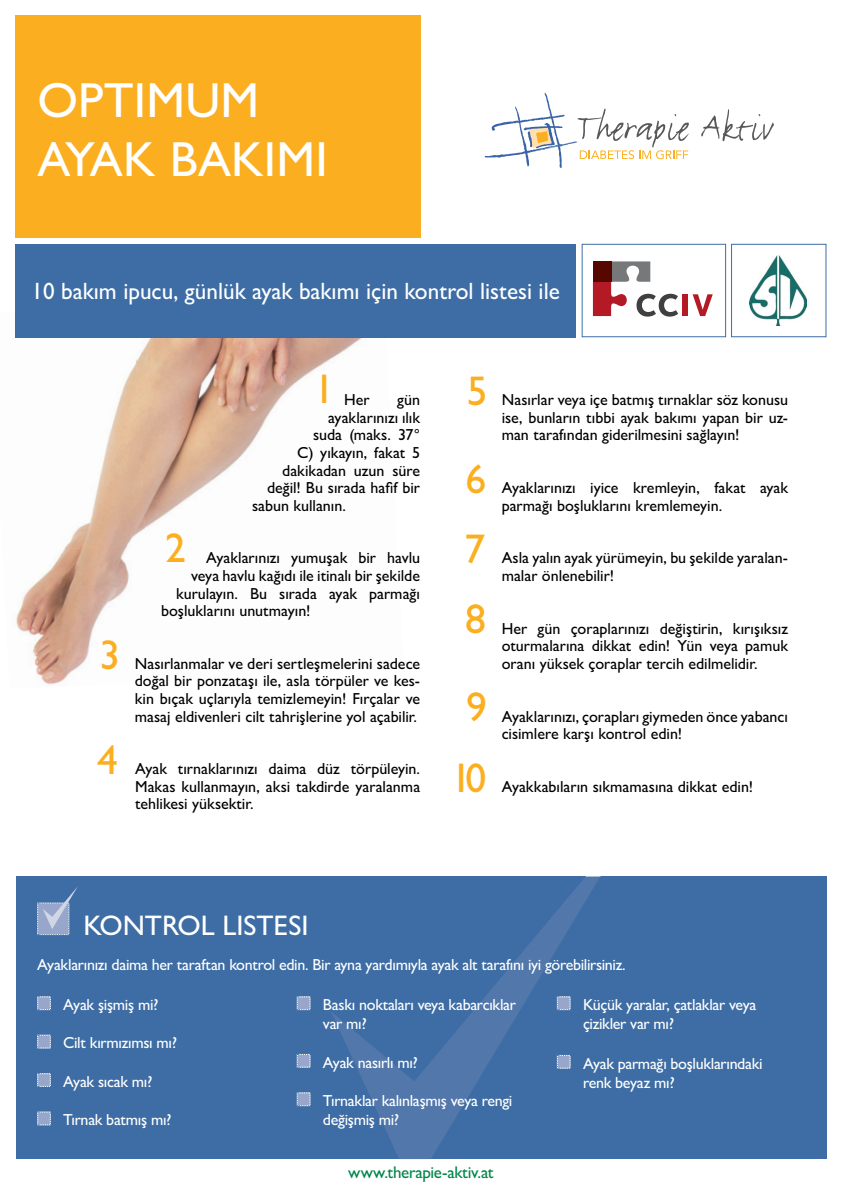
<style>
.page{position:relative;width:842px;height:1191px;background:#fff}
.page>*{position:absolute;margin:0;border:0;box-sizing:border-box;transform-origin:0 0}
.t1{font:500 49.4px/59.3px "Gill Sans MT Pro";letter-spacing:.005em;color:#fff}
.t2{font:500 41.6px/70.3px "Gill Sans MT Pro";color:#fbaf20}
.t3{font:500 28.3px "Gill Sans MT Pro";color:#fff}
.t4{font:500 23.7px "Gill Sans MT Pro";color:#fff}
.t5{font:500 17px "Gill Sans MT Pro";letter-spacing:-.02em;color:#00854a}
.t6{font:500 16px/17.6px "Gill Sans MT Pro";color:#000;text-align:justify}
.t7{font:500 16px/19.2px "Gill Sans MT Pro";letter-spacing:-.02em;color:#fff}
</style>
<div class="page">
<img style="left:146px;top:337px;width:250px;height:191px">
<img style="left:16px;top:552px;width:113px;height:133px">
<img style="left:15px;top:305px;width:131px;height:247px">
<div style="left:16px;top:876px;width:810px;height:283px;background:#3d6da4"></div>
<div style="left:16px;top:16px;width:405px;height:222px;background:#fbaf20"></div>
<svg style="left:701px;top:109px;width:73px;height:32px"></svg>
<svg style="left:485px;top:93px;width:204px;height:75px"></svg>
<svg style="left:331px;top:876px;width:269px;height:283px"></svg>
<svg style="left:37px;top:887px;width:41px;height:48px"></svg>
<svg style="left:37px;top:996px;width:14px;height:14px"></svg>
<svg style="left:37px;top:1035px;width:14px;height:13px"></svg>
<svg style="left:37px;top:1073px;width:14px;height:14px"></svg>
<svg style="left:37px;top:1111px;width:14px;height:14px"></svg>
<svg style="left:297px;top:996px;width:14px;height:14px"></svg>
<svg style="left:297px;top:1054px;width:14px;height:13px"></svg>
<svg style="left:297px;top:1092px;width:14px;height:14px"></svg>
<svg style="left:557px;top:996px;width:14px;height:14px"></svg>
<svg style="left:557px;top:1055px;width:14px;height:13px"></svg>
<div style="left:582px;top:244px;width:144px;height:93px;border:1px solid #3d6da4"></div>
<div style="left:16px;top:244px;width:560px;height:93px;background:#3d6da4"></div>
<div style="left:731px;top:244px;width:95px;height:93px;border:1px solid #3d6da4"></div>
<img style="left:750px;top:255px;width:57px;height:71px">
<div style="left:683px;top:294px;width:5px;height:22px;background:#b41a25"></div>
<svg style="left:693px;top:294px;width:20px;height:22px"></svg>
<svg style="left:593px;top:261px;width:85px;height:55px"></svg>
<div style="left:593px;top:261px;width:18px;height:21px;background:#550700"></div>
<h1 class="t1" style="left:37px;top:70px;width:292px">OPTIMUM<br>AYAK BAKIMI</h1>
<h3 class="t4" style="left:32px;top:276px;width:530px">10 bakım ipucu, günlük ayak bakımı için kontrol listesi ile</h3>
<h2 class="t2" style="left:99px;top:619px;width:22px">3</h2>
<h2 class="t2" style="left:97px;top:724px;width:22px">4</h2>
<h2 class="t2" style="left:314px;top:354px;width:22px">1</h2>
<p class="t6" style="left:344px;top:391px;width:27px">Her</p>
<p class="t6" style="left:397px;top:391px;width:24px">gün</p>
<p class="t6" style="left:328px;top:408px;width:94px">ayaklarınızı ılık</p>
<p class="t6" style="left:313px;top:426px;width:109px">suda (maks. 37°</p>
<p class="t6" style="left:297px;top:443px;width:125px">C) yıkayın, fakat 5</p>
<p class="t6" style="left:282px;top:461px;width:139px">dakikadan uzun süre</p>
<p class="t6" style="left:267px;top:479px;width:155px">değil! Bu sırada hafif bir</p>
<p class="t6" style="left:252px;top:496px;width:95px">sabun kullanın.</p>
<h2 class="t2" style="left:165px;top:513px;width:22px">2</h2>
<p class="t6" style="left:206px;top:549px;width:216px">Ayaklarınızı yumuşak bir havlu</p>
<p class="t6" style="left:191px;top:566px;width:230px">veya havlu kağıdı ile itinalı bir şekilde</p>
<p class="t6" style="left:176px;top:584px;width:245px">kurulayın. Bu sırada ayak parmağı</p>
<p class="t6" style="left:161px;top:602px;width:151px">boşluklarını unutmayın!</p>
<p class="t6" style="left:135px;top:654px;width:287px">Nasırlanmalar ve deri sertleşmelerini sadece doğal bir ponzataşı ile, asla törpüler ve kes&shy;kin bıçak uçlarıyla temizlemeyin! Fırçalar ve masaj eldivenleri cilt tahrişlerine yol açabilir.</p>
<p class="t6" style="left:135px;top:760px;width:287px">Ayak tırnaklarınızı daima düz törpüleyin.<br>Makas kullanmayın, aksi takdirde yaralanma tehlikesi yüksektir.</p>
<h2 class="t2" style="left:467px;top:355px;width:22px">5</h2>
<h2 class="t2" style="left:465px;top:443px;width:22px">6</h2>
<h2 class="t2" style="left:465px;top:513px;width:23px">7<br>8</h2>
<h2 class="t2" style="left:466px;top:671px;width:22px">9</h2>
<h2 class="t2" style="left:451px;top:742px;width:37px">10</h2>
<p class="t6" style="left:502px;top:391px;width:288px">Nasırlar veya içe batmış tırnaklar söz konusu ise, bunların tıbbi ayak bakımı yapan bir uz&shy;man tarafından giderilmesini sağlayın!</p>
<p class="t6" style="left:502px;top:479px;width:288px">Ayaklarınızı iyice kremleyin, fakat ayak parmağı boşluklarını kremlemeyin.</p>
<p class="t6" style="left:502px;top:549px;width:288px">Asla yalın ayak yürümeyin, bu şekilde yaralan&shy;malar önlenebilir!</p>
<p class="t6" style="left:502px;top:619px;width:288px">Her gün çoraplarınızı değiştirin, kırışıksız oturmalarına dikkat edin! Yün veya pamuk oranı yüksek çoraplar tercih edilmelidir.</p>
<p class="t6" style="left:502px;top:707px;width:288px">Ayaklarınızı, çorapları giymeden önce yabancı cisimlere karşı kontrol edin!</p>
<p class="t6" style="left:502px;top:777px;width:253px">Ayakkabıların sıkmamasına dikkat edin!</p>
<h3 class="t3" style="left:84px;top:908px;width:226px">KONTROL LISTESI</h3>
<p class="t7" style="left:37px;top:955px;width:590px">Ayaklarınızı daima her taraftan kontrol edin. Bir ayna yardımıyla ayak alt tarafını iyi görebilirsiniz.</p>
<p class="t7" style="left:63px;top:994px;width:96px">Ayak şişmiş mi?</p>
<p class="t7" style="left:63px;top:1033px;width:115px">Cilt kırmızımsı mı?</p>
<p class="t7" style="left:63px;top:1071px;width:91px">Ayak sıcak mı?</p>
<p class="t7" style="left:63px;top:1110px;width:110px">Tırnak batmış mı?</p>
<p class="t7" style="left:323px;top:994px;width:195px">Baskı noktaları veya kabarcıklar var mı?</p>
<p class="t7" style="left:323px;top:1052px;width:97px">Ayak nasırlı mı?</p>
<p class="t7" style="left:323px;top:1090px;width:191px">Tırnaklar kalınlaşmış veya rengi değişmiş mi?</p>
<p class="t5" style="left:348px;top:1162px;width:147px">www.therapie-aktiv.at</p>
<p class="t7" style="left:583px;top:994px;width:175px">Küçük yaralar, çatlaklar veya çizikler var mı?</p>
<p class="t7" style="left:583px;top:1053px;width:181px">Ayak parmağı boşluklarındaki renk beyaz mı?</p>
</div>
